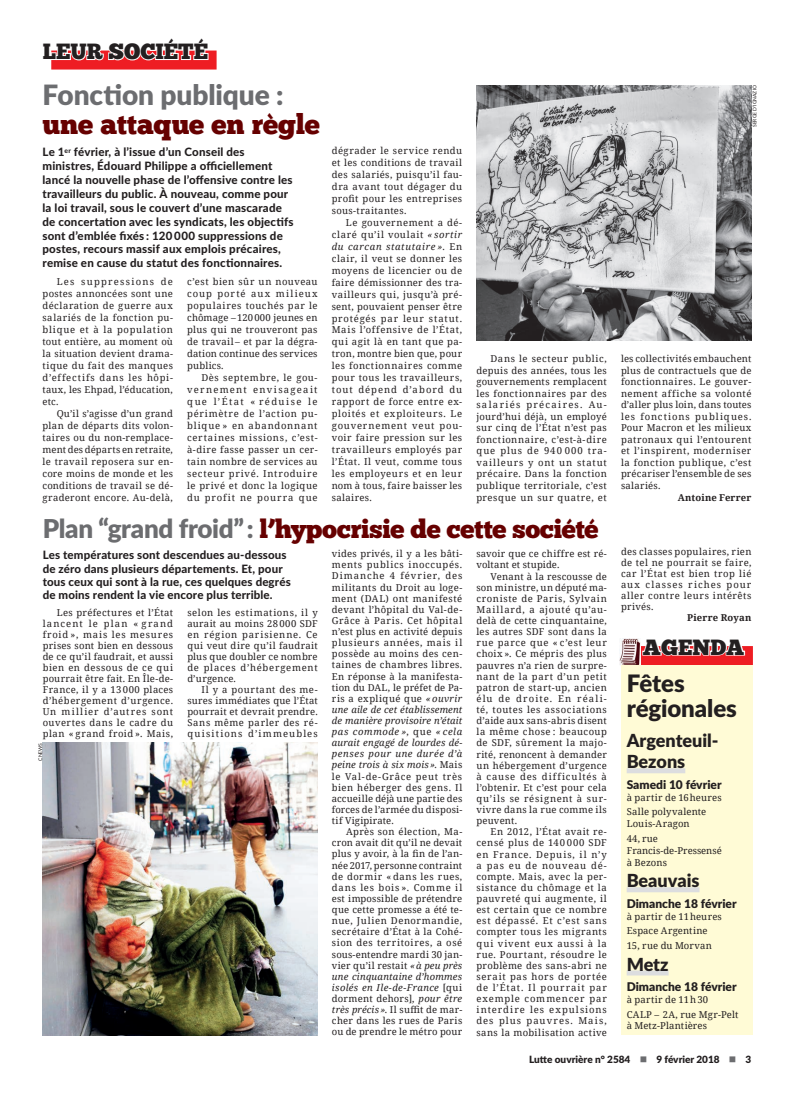
<style>
.page{position:relative;width:794px;height:1106px;background:#fff}
.page>*{position:absolute;margin:0;border:0;box-sizing:border-box;transform-origin:0 0}
.t1{font:900 28px "Lato";letter-spacing:-.005em;color:#6c6d70}
.t2{font:28px "Chunk Five";letter-spacing:-.005em;color:#600}
.t3{font:26px "Chunk Five";letter-spacing:-.01em;color:#600}
.t4{font:900 24px/25px "Lato";letter-spacing:-.005em;color:#231f20}
.t5{font:22px "Chunk Five";color:#231f20}
.t6{font:900 18px/21.5px "Lato";color:#231f20}
.t7{font:900 12px "Lato";color:#231f20}
.t8{font:800 11.5px/13.8px "Lato";letter-spacing:.015em;color:#231f20}
.t9{font:900 10px "Lato";color:#231f20}
.t10{font:9.5px/11.1px "Noto Serif";letter-spacing:.04em;color:#231f20;text-align:justify}
.t11{font:9.5px/14.8px "Noto Serif";letter-spacing:.015em;color:#231f20}
.t12{font:9.5px/11.9px "Noto Serif";letter-spacing:.005em;color:#231f20}
.t13{font:700 9.5px "Noto Serif";letter-spacing:.01em;color:#231f20}
.t14{font:9.5px/14.8px "Noto Serif";letter-spacing:.02em;color:#231f20}
.t15{font:5px "Lato";color:#231f20}
.s1{font-style:italic}
.s2{font-family:"Lato";font-weight:900;color:#6c6d70}
.s3{color:#6c6d70}
</style>
<div class="page">
<div style="left:51px;top:51px;width:166px;height:19px;background:#ee1d23"></div>
<svg style="left:51px;top:50px;width:158px;height:11px"></svg>
<div style="left:640px;top:646px;width:113px;height:19px;background:#ee1d23"></div>
<svg style="left:641px;top:646px;width:105px;height:10px"></svg>
<img style="left:619px;top:638px;width:21px;height:28px">
<div style="left:621px;top:666px;width:131px;height:369px;background:#fffbd6"></div>
<div style="left:626px;top:768px;width:59px;height:5px;background:#dcdddf"></div>
<div style="left:626px;top:887px;width:73px;height:5px;background:#dcdddf"></div>
<div style="left:626px;top:970px;width:42px;height:5px;background:#dcdddf"></div>
<img style="left:43px;top:743px;width:274px;height:292px">
<img style="left:476px;top:85px;width:275px;height:255px">
<h3 class="t5" style="left:43px;top:38px;width:167px">LEUR SOCIÉTÉ</h3>
<h1 class="t1" style="left:43px;top:74px;width:243px">Fonction publique :</h1>
<h1 class="t2" style="left:43px;top:108px;width:279px">une attaque en règle</h1>
<p class="t8" style="left:43px;top:145px;width:253px">Le 1<sup>er</sup> février, à l’issue d’un Conseil des ministres, Édouard Philippe a officiellement lancé la nouvelle phase de l’offensive contre les travailleurs du public. À nouveau, comme pour la loi travail, sous le couvert d’une mascarade de concertation avec les syndicats, les objectifs sont d’emblée fixés : 120 000 suppressions de postes, recours massif aux emplois précaires, remise en cause du statut des fonctionnaires.</p>
<p class="t10" style="left:43px;top:275px;width:132px;line-height:12px;text-indent:14px">Les suppressions de postes annoncées sont une déclaration de guerre aux salariés de la fonction pu&shy;blique et à la population tout entière, au moment où la situation devient drama&shy;tique du fait des manques d’effectifs dans les hôpi&shy;taux, les Ehpad, l’éducation, etc.</p>
<p class="t10" style="left:43px;top:407px;width:132px;line-height:12px;text-indent:14px">Qu’il s’agisse d’un grand plan de départs dits volon&shy;taires ou du non-remplace&shy;ment des départs en retraite, le travail reposera sur en&shy;core moins de monde et les conditions de travail se dé&shy;graderont encore. Au-delà,</p>
<p class="t10" style="left:187px;top:275px;width:132px;line-height:12px">c’est bien sûr un nouveau coup porté aux milieux populaires touchés par le chômage –120000 jeunes en plus qui ne trouveront pas de travail – et par la dégra&shy;dation continue des services publics.</p>
<p class="t10" style="left:187px;top:371px;width:132px;line-height:12px;text-indent:14px">Dès septembre, le gou&shy;vernement envisageait que l’État « réduise le périmètre de l’action pu&shy;blique » en abandonnant certaines missions, c’est&shy;à-dire fasse passer un cer&shy;tain nombre de services au secteur privé. Introduire le privé et donc la logique du profit ne pourra que</p>
<p class="t10" style="left:332px;top:144px;width:132px;line-height:11.9px">dégrader le service rendu et les conditions de travail des salariés, puisqu’il fau&shy;dra avant tout dégager du profit pour les entreprises sous-traitantes.</p>
<p class="t10" style="left:332px;top:216px;width:132px;line-height:11.9px;text-indent:14px">Le gouvernement a dé&shy;claré qu’il voulait <span class="s1">« sortir du carcan statutaire »</span>. En clair, il veut se donner les moyens de licencier ou de faire démissionner des tra&shy;vailleurs qui, jusqu’à pré&shy;sent, pouvaient penser être protégés par leur statut.<br>Mais l’offensive de l’État, qui agit là en tant que pa&shy;tron, montre bien que, pour les fonctionnaires comme pour tous les travailleurs, tout dépend d’abord du rapport de force entre ex&shy;ploités et exploiteurs. Le gouvernement veut pou&shy;voir faire pression sur les travailleurs employés par l’État. Il veut, comme tous les employeurs et en leur nom à tous, faire baisser les salaires.</p>
<p class="t15" style="left:751px;top:127px;width:44px;rotate:-90deg">SERGE D’IGNAZIO</p>
<p class="t10" style="left:476px;top:352px;width:132px;line-height:11.5px;text-indent:14px">Dans le secteur public, depuis des années, tous les gouvernements remplacent les fonctionnaires par des salariés précaires. Au&shy;jourd’hui déjà, un employé sur cinq de l’État n’est pas fonctionnaire, c’est-à-dire que plus de 940 000 tra&shy;vailleurs y ont un statut précaire. Dans la fonction publique territoriale, c’est presque un sur quatre, et</p>
<p class="t10" style="left:621px;top:352px;width:132px;line-height:11.5px">les collectivités embauchent plus de contractuels que de fonctionnaires. Le gouver&shy;nement affiche sa volonté d’aller plus loin, dans toutes les fonctions publiques.<br>Pour Macron et les milieux patronaux qui l’entourent et l’inspirent, moderniser la fonction publique, c’est précariser l’ensemble de ses salariés.</p>
<p class="t13" style="left:677px;top:490px;width:75px">Antoine Ferrer</p>
<h2 class="t3" style="left:43px;top:513px;width:557px"><span class="s2">Plan “grand froid” :</span> l’hypocrisie de cette société</h2>
<p class="t8" style="left:43px;top:548px;width:249px;line-height:13.2px">Les températures sont descendues au-dessous de zéro dans plusieurs départements. Et, pour tous ceux qui sont à la rue, ces quelques degrés de moins rendent la vie encore plus terrible.</p>
<p class="t10" style="left:43px;top:606px;width:132px;text-indent:14px">Les préfectures et l’État lancent le plan « grand froid », mais les mesures prises sont bien en dessous de ce qu’il faudrait, et aussi bien en dessous de ce qui pourrait être fait. En Île-de-France, il y a 13 000 places d’hébergement d’urgence.<br>Un millier d’autres sont ouvertes dans le cadre du plan « grand froid ». Mais,</p>
<p class="t10" style="left:187px;top:606px;width:132px">selon les estimations, il y aurait au moins 28 000 SDF en région parisienne. Ce qui veut dire qu’il faudrait plus que doubler ce nombre de places d’hébergement d’urgence.</p>
<p class="t10" style="left:332px;top:548px;width:132px">vides privés, il y a les bâti&shy;ments publics inoccupés.<br>Dimanche 4 février, des militants du Droit au loge&shy;ment (DAL) ont manifesté devant l’hôpital du Val-de-Grâce à Paris. Cet hôpital n’est plus en activité depuis plusieurs années, mais il possède au moins des cen&shy;taines de chambres libres.<br>En réponse à la manifesta&shy;tion du DAL, le préfet de Pa&shy;ris a expliqué que <span class="s1">« ouvrir une aile de cet établissement de manière provisoire n’était pas commode »</span>, que <span class="s1">« cela aurait engagé de lourdes dé&shy;penses pour une durée d’à peine trois à six mois»</span>. Mais le Val-de-Grâce peut très bien héberger des gens. Il accueille déjà une partie des forces de l’armée du disposi&shy;tif Vigipirate.</p>
<p class="t10" style="left:332px;top:825px;width:132px;text-indent:14px">Après son élection, Ma&shy;cron avait dit qu’il ne devait plus y avoir, à la fin de l’an&shy;née 2017, personne contraint de dormir « dans les rues, dans les bois ». Comme il est impossible de prétendre que cette promesse a été te&shy;nue, Julien Denormandie, secrétaire d’État à la Cohé&shy;sion des territoires, a osé sous-entendre mardi 30 jan&shy;vier qu’il restait <span class="s1">«à peu près une cinquantaine d’hommes isolés en Ile-de-France</span> [qui dorment dehors]<span class="s1">, pour être très précis»</span>. Il suffit de mar&shy;cher dans les rues de Paris ou de prendre le métro pour</p>
<p class="t11" style="left:476px;top:548px;width:132px;line-height:11.1px">savoir que ce chiffre est ré&shy;voltant et stupide.</p>
<p class="t10" style="left:476px;top:570px;width:132px;text-indent:14px">Venant à la rescousse de son ministre, un député ma&shy;croniste de Paris, Sylvain Maillard, a ajouté qu’au&shy;delà de cette cinquantaine, les autres SDF sont dans la rue parce que « c’est leur choix ». Ce mépris des plus pauvres n’a rien de surpre&shy;nant de la part d’un petit patron de start-up, ancien élu de droite. En réali&shy;té, toutes les associations d’aide aux sans-abris disent la même chose : beaucoup de SDF, sûrement la majo&shy;rité, renoncent à demander un hébergement d’urgence à cause des difficultés à l’obtenir. Et c’est pour cela qu’ils se résignent à sur&shy;vivre dans la rue comme ils peuvent.</p>
<p class="t10" style="left:476px;top:826px;width:132px;text-indent:14px">En 2012, l’État avait re&shy;censé plus de 140 000 SDF en France. Depuis, il n’y a pas eu de nouveau dé&shy;compte. Mais, avec la per&shy;sistance du chômage et la pauvreté qui augmente, il est certain que ce nombre est dépassé. Et c’est sans compter tous les migrants qui vivent eux aussi à la rue. Pourtant, résoudre le problème des sans-abri ne serait pas hors de portée de l’État. Il pourrait par exemple commencer par interdire les expulsions des plus pauvres. Mais, sans la mobilisation active</p>
<p class="t10" style="left:187px;top:684px;width:132px;text-indent:14px">Il y a pourtant des me&shy;sures immédiates que l’État pourrait et devrait prendre.<br>Sans même parler des ré&shy;quisitions d’immeubles</p>
<p class="t15" style="left:37px;top:760px;width:19px;rotate:-90deg">CNEWS</p>
<p class="t10" style="left:621px;top:545px;width:132px">des classes populaires, rien de tel ne pourrait se faire, car l’État est bien trop lié aux classes riches pour aller contre leurs intérêts privés.</p>
<p class="t13" style="left:687px;top:610px;width:66px">Pierre Royan</p>
<h3 class="t5" style="left:643px;top:634px;width:103px">AGENDA</h3>
<h3 class="t4" style="left:626px;top:669px;width:112px">Fêtes régionales</h3>
<h3 class="t6" style="left:626px;top:728px;width:93px">Argenteuil-<br>Bezons</h3>
<p class="t7" style="left:626px;top:775px;width:96px">Samedi 10 février</p>
<p class="t11" style="left:626px;top:789px;width:96px">à partir de 16heures<br>Salle polyvalente</p>
<p class="t14" style="left:626px;top:816px;width:64px">Louis-Aragon<br>44, rue</p>
<p class="t12" style="left:626px;top:844px;width:97px">Francis-de-Pressensé à Bezons</p>
<h3 class="t6" style="left:626px;top:869px;width:74px">Beauvais</h3>
<p class="t7" style="left:626px;top:894px;width:111px">Dimanche 18 février</p>
<p class="t11" style="left:626px;top:908px;width:97px">à partir de 11heures<br>Espace Argentine<br>15, rue du Morvan</p>
<h3 class="t6" style="left:626px;top:952px;width:43px">Metz</h3>
<p class="t7" style="left:626px;top:977px;width:111px">Dimanche 18 février</p>
<p class="t10" style="left:626px;top:991px;width:113px;line-height:14.8px">à partir de 11h30<br>CALP – 2A, rue Mgr-Pelt</p>
<p class="t11" style="left:626px;top:1018px;width:82px">à Metz-Plantières</p>
<p class="t9" style="left:529px;top:1052px;width:224px">Lutte ouvrière n° 2584 <span class="s3">■</span> 9 février 2018 <span class="s3">■</span> 3</p>
</div>
